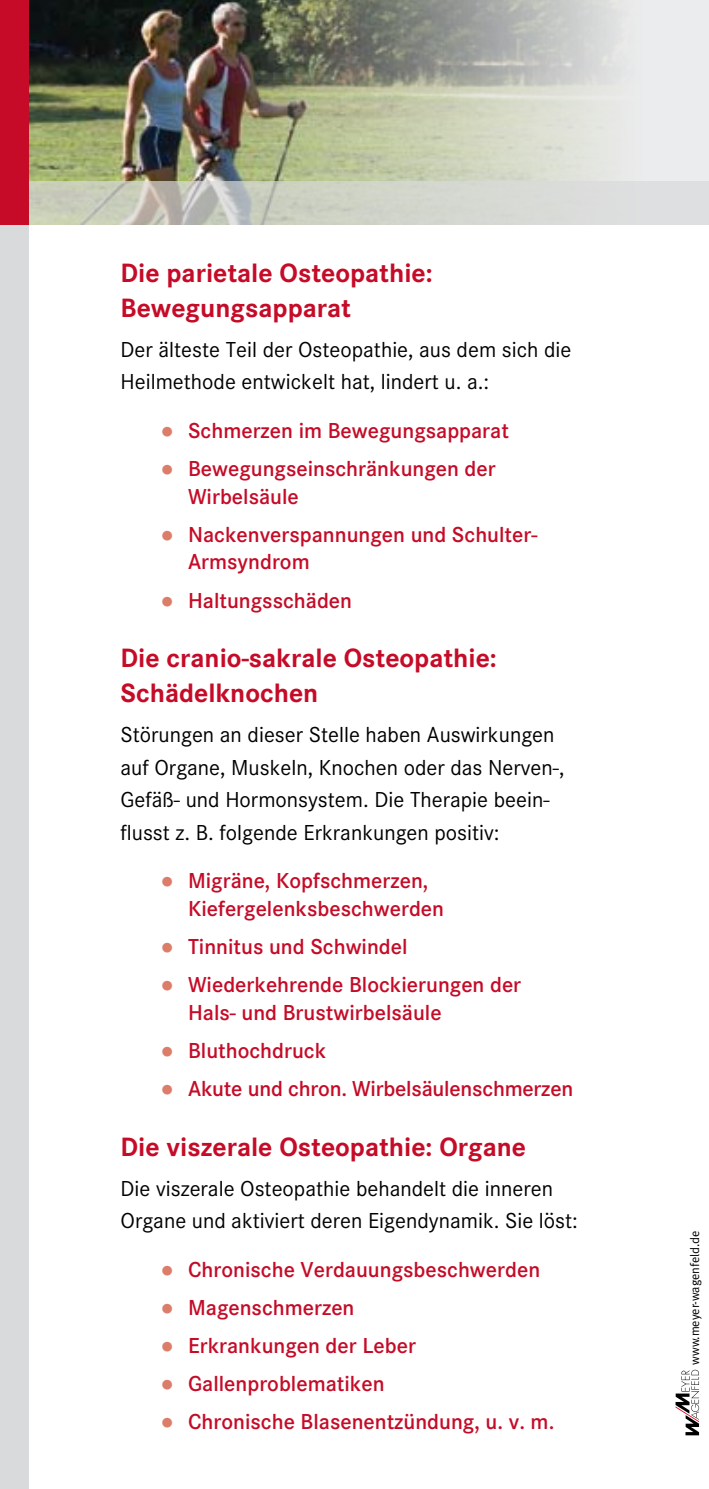
<style>
.page{position:relative;width:709px;height:1489px;background:#fff}
.page>*{position:absolute;margin:0;border:0;box-sizing:border-box;transform-origin:0 0}
.t1{font:700 27.5px/35px "Corporate FF";color:#c50b27}
.t2{font:600 22.5px/27.5px "Corporate FF";color:#c50b27}
.t3{font:22.5px/32.5px "Corporate FF";color:#000}
.t4{font:12.5px "Meta";color:#000}
.s1{font-family:"Arial";font-weight:400;color:#dc7d6a}
</style>
<div class="page">
<div style="left:0;top:0;width:709px;height:224px;background:#ebeced"></div>
<img style="left:28px;top:0;width:594px;height:181px">
<div style="left:0;top:301px;width:28px;height:1187px;background:#d9dadb"></div>
<div style="left:0;top:181px;width:28px;height:134px;background:#d9dadb"></div>
<svg style="left:675px;top:1369px;width:24px;height:66px"></svg>
<svg style="left:28px;top:181px;width:681px;height:43px"></svg>
<div style="left:0;top:0;width:28px;height:224px;background:#c50b27"></div>
<p class="t1" style="left:120px;top:256px;width:313px">Die parietale Osteopathie:<br>Bewegungsapparat</p>
<p class="t3" style="left:120px;top:333px;width:452px">Der älteste Teil der Osteopathie, aus dem sich die<br>Heilmethode entwickelt hat, lindert u. a.:</p>
<p class="t2" style="left:160px;top:417px;width:350px"><span class="s1">●</span> Schmerzen im Bewegungsapparat</p>
<p class="t2" style="left:188px;top:455px;width:309px;text-indent:-27px"><span class="s1">●</span> Bewegungseinschränkungen der<br>Wirbelsäule</p>
<p class="t2" style="left:188px;top:521px;width:351px;text-indent:-27px"><span class="s1">●</span> Nackenverspannungen und Schulter-<br>Armsyndrom</p>
<p class="t2" style="left:160px;top:586px;width:193px"><span class="s1">●</span> Haltungsschäden</p>
<p class="t1" style="left:120px;top:641px;width:378px">Die cranio-sakrale Osteopathie:<br>Schädelknochen</p>
<p class="t3" style="left:120px;top:718px;width:445px">Störungen an dieser Stelle haben Auswirkungen auf Organe, Muskeln, Knochen oder das Nerven-, Gefäß- und Hormonsystem. Die Therapie beein&shy;flusst z. B. folgende Erkrankungen positiv:</p>
<p class="t2" style="left:188px;top:867px;width:257px;text-indent:-27px"><span class="s1">●</span> Migräne, Kopfschmerzen,<br>Kiefergelenksbeschwerden</p>
<p class="t2" style="left:160px;top:933px;width:248px"><span class="s1">●</span> Tinnitus und Schwindel</p>
<p class="t2" style="left:188px;top:971px;width:335px;text-indent:-27px"><span class="s1">●</span> Wiederkehrende Blockierungen der<br>Hals- und Brustwirbelsäule</p>
<p class="t2" style="left:160px;top:1036px;width:167px"><span class="s1">●</span> Bluthochdruck</p>
<p class="t2" style="left:160px;top:1075px;width:414px"><span class="s1">●</span> Akute und chron. Wirbelsäulenschmerzen</p>
<p class="t1" style="left:120px;top:1129px;width:407px">Die viszerale Osteopathie: Organe</p>
<p class="t3" style="left:120px;top:1171px;width:459px">Die viszerale Osteopathie behandelt die inneren<br>Organe und aktiviert deren Eigendynamik. Sie löst:</p>
<p class="t2" style="left:160px;top:1255px;width:381px"><span class="s1">●</span> Chronische Verdauungsbeschwerden</p>
<p class="t2" style="left:160px;top:1293px;width:195px"><span class="s1">●</span> Magenschmerzen</p>
<p class="t2" style="left:160px;top:1331px;width:257px"><span class="s1">●</span> Erkrankungen der Leber</p>
<p class="t2" style="left:160px;top:1370px;width:225px"><span class="s1">●</span> Gallenproblematiken</p>
<p class="t2" style="left:160px;top:1408px;width:395px"><span class="s1">●</span> Chronische Blasenentzündung, u. v. m.</p>
<p class="t4" style="left:687px;top:1364px;width:136px;rotate:-90deg">www.meyer-wagenfeld.de</p>
</div>
